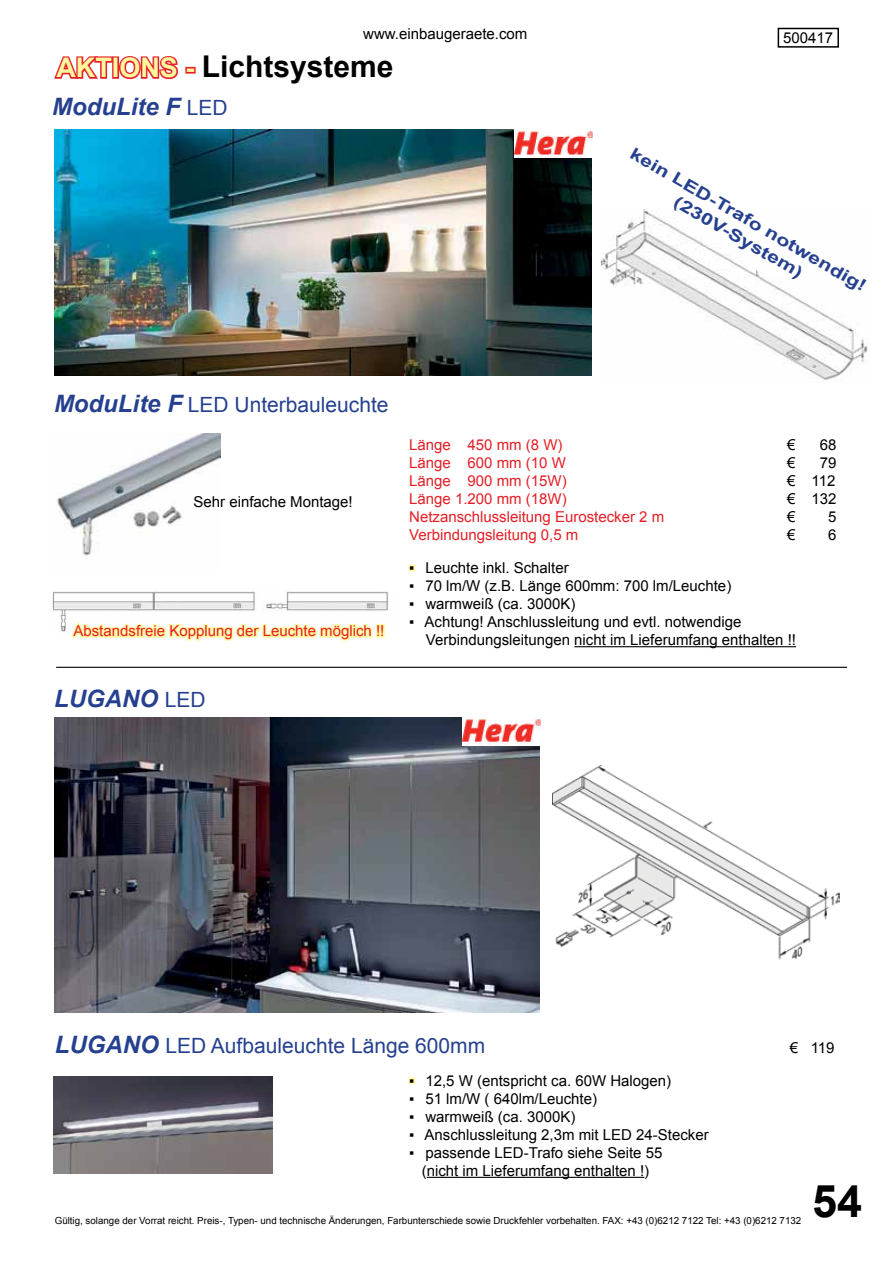
<style>
.page{position:relative;width:893px;height:1263px;background:#fff}
.page>*{position:absolute;margin:0;border:0;box-sizing:border-box;transform-origin:0 0}
.t1{font:700 45px "Arial";color:#000}
.t2{font:700 30px "Arial";color:#000}
.t3{font:italic 700 24px "Arial";color:#25408f}
.t4{font:21px "Arial";color:#25408f}
.t5{font:700 16.5px/19.8px "Arial";color:#25408f;text-align:center;scale:1.29 1}
.t6{font:15px/18px "Arial";color:#000}
.t7{font:15px "Arial";color:#e41f26}
.t8{font:9.75px "Arial";color:#000}
.s1{font-size:27px;color:#fff89f}
.s2{font-weight:400;font-style:normal;font-size:21px}
.s3{font-weight:700;font-style:italic;font-size:24px}
</style>
<div class="page">
<div style="left:778px;top:28px;width:61px;height:20px;border:2px solid #000"></div>
<img style="left:600px;top:210px;width:268px;height:170px">
<img style="left:54px;top:129px;width:538px;height:246px">
<img style="left:52px;top:591px;width:337px;height:41px">
<img style="left:54px;top:717px;width:486px;height:296px">
<img style="left:553px;top:765px;width:286px;height:195px">
<img style="left:53px;top:1077px;width:220px;height:97px">
<img style="left:57px;top:434px;width:164px;height:122px">
<hr style="left:574px;top:646px;width:222px;height:1px;background:#000">
<svg style="left:409px;top:565px;width:6px;height:6px"></svg>
<hr style="left:56px;top:667px;width:791px;height:1px;background:#000">
<svg style="left:69px;top:604px;width:317px;height:37px"></svg>
<hr style="left:427px;top:1177px;width:217px;height:1px;background:#000">
<div style="left:409px;top:1077px;width:6px;height:7px;border:3px solid #fff89f"></div>
<img style="left:515px;top:129px;width:77px;height:29px">
<img style="left:462px;top:717px;width:78px;height:28px">
<svg style="left:54px;top:56px;width:124px;height:24px"></svg>
<div style="left:185px;top:67px;width:11px;height:7px;border:3px solid #e41f26"></div>
<p class="t6" style="left:363px;top:25px;width:166px">www.einbaugeraete.com</p>
<p class="t6" style="left:783px;top:29px;width:52px">500417</p>
<h2 class="t2" style="left:56px;top:47px;width:339px"><span class="s1">AKTIONS -</span> Lichtsysteme</h2>
<h3 class="t3" style="left:52px;top:91px;width:177px">ModuLite F <span class="s2">LED</span></h3>
<p class="t5" style="left:636px;top:144px;width:211px;rotate:30deg">kein LED-Trafo notwendig! (230V-System)</p>
<h3 class="t4" style="left:54px;top:391px;width:336px"><span class="s3">ModuLite F</span> LED Unterbauleuchte</h3>
<p class="t6" style="left:193px;top:493px;width:161px">Sehr einfache Montage!</p>
<p class="t7" style="left:73px;top:621px;width:312px">Abstandsfreie Kopplung der Leuchte möglich !!</p>
<h3 class="t3" style="left:54px;top:683px;width:153px">LUGANO <span class="s2">LED</span></h3>
<p class="t7" style="left:409px;top:435px;width:155px">Länge 450 mm (8 W)</p>
<p class="t6" style="left:787px;top:436px;width:10px">€</p>
<p class="t6" style="left:820px;top:436px;width:18px">68</p>
<p class="t7" style="left:409px;top:453px;width:158px">Länge 600 mm (10 W</p>
<p class="t6" style="left:787px;top:454px;width:10px">€</p>
<p class="t6" style="left:820px;top:454px;width:18px">79</p>
<p class="t7" style="left:409px;top:471px;width:159px">Länge 900 mm (15W)</p>
<p class="t6" style="left:787px;top:472px;width:50px">€ 112</p>
<p class="t7" style="left:409px;top:489px;width:159px">Länge 1.200 mm (18W)</p>
<p class="t6" style="left:787px;top:490px;width:51px">€ 132</p>
<p class="t7" style="left:409px;top:507px;width:257px">Netzanschlussleitung Eurostecker 2 m</p>
<p class="t6" style="left:787px;top:508px;width:10px">€</p>
<p class="t6" style="left:828px;top:508px;width:10px">5</p>
<p class="t7" style="left:409px;top:525px;width:171px">Verbindungsleitung 0,5 m</p>
<p class="t6" style="left:787px;top:526px;width:10px">€</p>
<p class="t6" style="left:828px;top:526px;width:10px">6</p>
<p class="t6" style="left:409px;top:559px;width:161px">▪ Leuchte inkl. Schalter</p>
<p class="t6" style="left:409px;top:577px;width:324px">▪ 70 lm/W (z.B. Länge 600mm: 700 lm/Leuchte)</p>
<p class="t6" style="left:409px;top:595px;width:168px">▪ warmweiß (ca. 3000K)</p>
<p class="t6" style="left:426px;top:613px;width:372px;text-indent:-17px">▪ Achtung! Anschlussleitung und evtl. notwendige<br>Verbindungsleitungen nicht im Lieferumfang enthalten !!</p>
<h3 class="t4" style="left:55px;top:1032px;width:432px"><span class="s3">LUGANO</span> LED Aufbauleuchte Länge 600mm</h3>
<p class="t6" style="left:790px;top:1039px;width:46px">€ 119</p>
<p class="t6" style="left:409px;top:1071px;width:264px">▪ 12,5 W (entspricht ca. 60W Halogen)</p>
<p class="t6" style="left:409px;top:1089px;width:189px">▪ 51 lm/W ( 640lm/Leuchte)</p>
<p class="t6" style="left:409px;top:1107px;width:168px">▪ warmweiß (ca. 3000K)</p>
<p class="t6" style="left:409px;top:1125px;width:301px">▪ Anschlussleitung 2,3m mit LED 24-Stecker</p>
<p class="t6" style="left:409px;top:1143px;width:255px;text-align:center">▪ passende LED-Trafo siehe Seite 55 (nicht im Lieferumfang enthalten !)</p>
<p class="t8" style="left:55px;top:1214px;width:748px">Gültig, solange der Vorrat reicht. Preis-, Typen- und technische Änderungen, Farbunterschiede sowie Druckfehler vorbehalten. FAX: +43 (0)6212 7122 Tel: +43 (0)6212 7132</p>
<h1 class="t1" style="left:812px;top:1171px;width:52px">54</h1>
</div>
